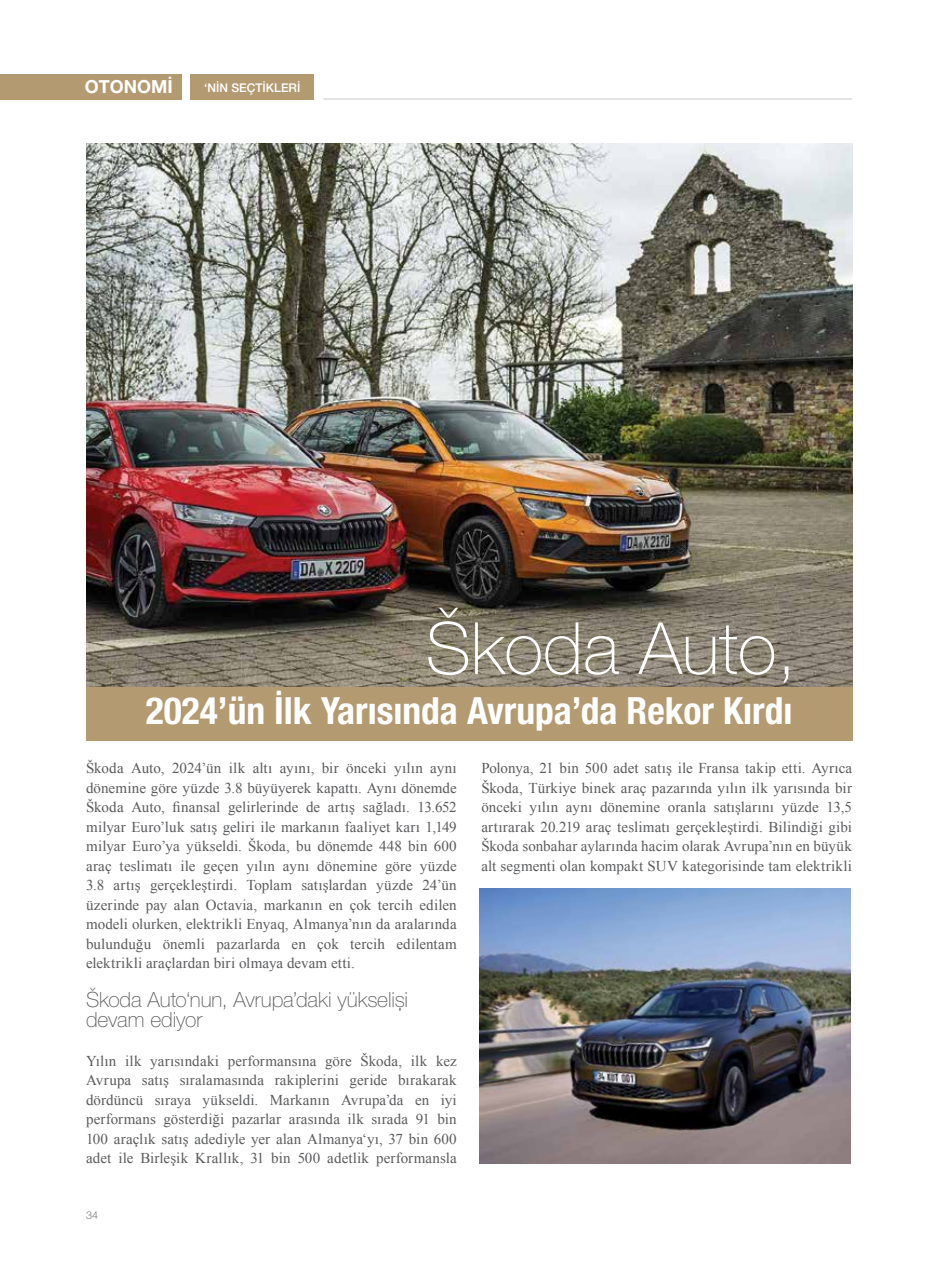
<style>
.page{position:relative;width:936px;height:1263px;background:#fff}
.page>*{position:absolute;margin:0;border:0;box-sizing:border-box;transform-origin:0 0}
.t1{font:100 72px "Helvetica Neue LT Pro";color:#fff}
.t2{font:700 condensed 37.5px "Helvetica Neue LT Pro";color:#fff}
.t3{font:100 21px/19.5px "Helvetica Neue LT Pro";letter-spacing:-.005em;color:#5a5b5d}
.t4{font:700 18px "Helvetica Neue LT Pro";color:#fff}
.t5{font:15px/19.5px "Times New Roman";letter-spacing:.01em;color:#5a5b5d;text-align:justify}
.t6{font:500 12px "Helvetica Neue LT Pro";color:#fff}
.t7{font:300 10.8px "Helvetica Neue LT Pro";color:#7a7c7e}
</style>
<div class="page">
<img style="left:86px;top:144px;width:766px;height:543px">
<hr style="left:323px;top:99px;width:529px;height:1px;background:#c7c8ca">
<div style="left:0;top:74px;width:181px;height:26px;background:#b49a71"></div>
<div style="left:86px;top:687px;width:766px;height:54px;background:#b49a71"></div>
<div style="left:190px;top:74px;width:124px;height:26px;background:#b49a71"></div>
<img style="left:480px;top:889px;width:370px;height:275px">
<p class="t4" style="left:85px;top:75px;width:89px">OTONOMİ</p>
<p class="t6" style="left:204px;top:80px;width:98px">‘NİN SEÇTİKLERİ</p>
<h1 class="t1" style="left:425px;top:607px;width:372px">Škoda Auto,</h1>
<h2 class="t2" style="left:146px;top:688px;width:648px">2024’ün İlk Yarısında Avrupa’da Rekor Kırdı</h2>
<p class="t5" style="left:86px;top:758px;width:372px">Škoda Auto, 2024’ün ilk altı ayını, bir önceki yılın aynı dönemine göre yüzde 3.8 büyüyerek kapattı. Aynı dönemde Škoda Auto, finansal gelirlerinde de artış sağladı. 13.652 milyar Euro’luk satış geliri ile markanın faaliyet karı 1,149 milyar Euro’ya yükseldi. Škoda, bu dönemde 448 bin 600 araç teslimatı ile geçen yılın aynı dönemine göre yüzde 3.8 artış gerçekleştirdi. Toplam satışlardan yüzde 24’ün üzerinde pay alan Octavia, markanın en çok tercih edilen modeli olurken, elektrikli Enyaq, Almanya’nın da aralarında bulunduğu önemli pazarlarda en çok tercih edilentam elektrikli araçlardan biri olmaya devam etti.</p>
<h3 class="t3" style="left:86px;top:990px;width:323px">Škoda Auto‘nun, Avrupa’daki yükselişi devam ediyor</h3>
<p class="t5" style="left:86px;top:1051px;width:372px">Yılın ilk yarısındaki performansına göre Škoda, ilk kez Avrupa satış sıralamasında rakiplerini geride bırakarak dördüncü sıraya yükseldi. Markanın Avrupa’da en iyi performans gösterdiği pazarlar arasında ilk sırada 91 bin 100 araçlık satış adediyle yer alan Almanya‘yı, 37 bin 600 adet ile Birleşik Krallık, 31 bin 500 adetlik performansla</p>
<p class="t7" style="left:86px;top:1209px;width:14px">34</p>
<p class="t5" style="left:481px;top:758px;width:372px">Polonya, 21 bin 500 adet satış ile Fransa takip etti. Ayrıca Škoda, Türkiye binek araç pazarında yılın ilk yarısında bir önceki yılın aynı dönemine oranla satışlarını yüzde 13,5 artırarak 20.219 araç teslimatı gerçekleştirdi. Bilindiği gibi Škoda sonbahar aylarında hacim olarak Avrupa’nın en büyük alt segmenti olan kompakt SUV kategorisinde tam elektrikli</p>
</div>
